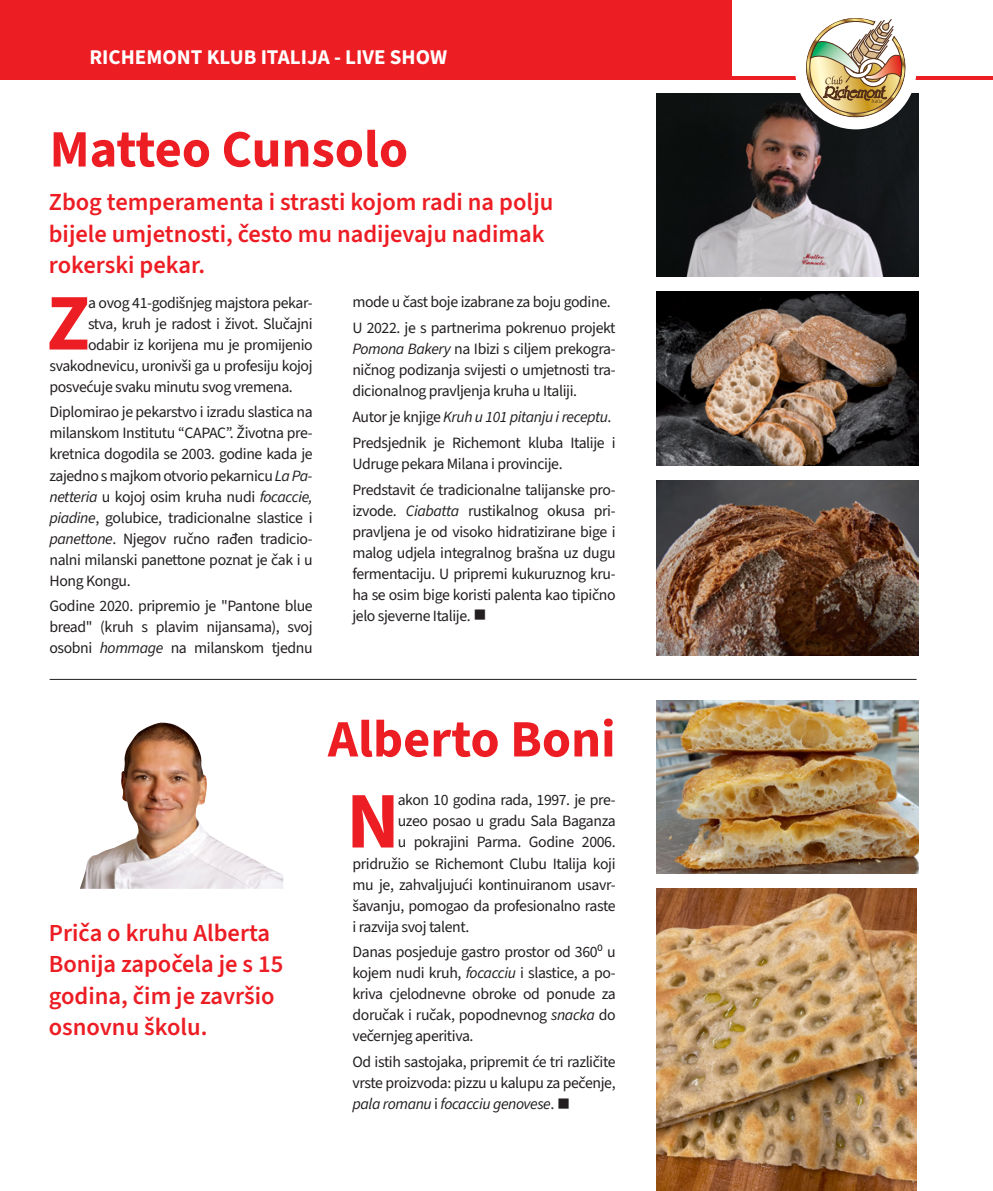
<style>
.page{position:relative;width:993px;height:1191px;background:#fff}
.page>*{position:absolute;margin:0;border:0;box-sizing:border-box;transform-origin:0 0}
.t1{font:700 80.15px "Source Sans 3";color:#ed1d24}
.t2{font:700 52.5px "Source Sans 3";color:#ed1d24}
.t3{font:600 24.5px/31.5px "Source Sans 3";color:#ed1d24}
.t4{font:700 21px "Source Sans 3";color:#fff}
.t5{font:15.75px/21px "Source Sans 3";letter-spacing:-.025em;color:#231f20;text-align:justify}
.s1{font-style:italic}
</style>
<div class="page">
<img style="left:656px;top:93px;width:262px;height:183px">
<hr style="left:719px;top:76px;width:273px;height:3px;background:#ed1d24">
<div style="left:0;top:0;width:731px;height:79px;background:#ed1d24"></div>
<div style="left:794px;top:8px;width:122px;height:121px;background:#fff;border-radius:50%"></div>
<img style="left:805px;top:18px;width:100px;height:100px">
<img style="left:80px;top:722px;width:203px;height:166px">
<img style="left:656px;top:291px;width:262px;height:175px">
<img style="left:656px;top:888px;width:260px;height:303px">
<img style="left:656px;top:481px;width:262px;height:174px">
<img style="left:656px;top:701px;width:262px;height:173px">
<hr style="left:50px;top:679px;width:866px;height:1px;background:#231f20">
<h3 class="t4" style="left:89px;top:43px;width:359px">RICHEMONT KLUB ITALIJA - LIVE SHOW</h3>
<h2 class="t2" style="left:50px;top:115px;width:360px">Matteo Cunsolo</h2>
<h3 class="t3" style="left:49px;top:186px;width:506px">Zbog temperamenta i strasti kojom radi na polju bijele umjetnosti, često mu nadijevaju nadimak rokerski pekar.</h3>
<h1 class="t1" style="left:47px;top:270px;width:45px">Z</h1>
<p class="t5" style="left:88px;top:292px;width:226px">a ovog 41-godišnjeg majstora pekar-</p>
<p class="t5" style="left:88px;top:313px;width:226px">stva, kruh je radost i život. Slučajni</p>
<p class="t5" style="left:88px;top:334px;width:226px">odabir iz korijena mu je promijenio</p>
<p class="t5" style="left:49px;top:355px;width:264px">svakodnevicu, uronivši ga u profesiju kojoj</p>
<p class="t5" style="left:49px;top:376px;width:245px">posvećuje svaku minutu svog vremena.</p>
<p class="t5" style="left:49px;top:402px;width:264px">Diplomirao je pekarstvo i izradu slastica na milanskom Institutu “CAPAC”. Životna pre&shy;kretnica dogodila se 2003. godine kada je zajedno s majkom otvorio pekarnicu <span class="s1">La Pa&shy;netteria</span> u kojoj osim kruha nudi <span class="s1">focaccie, piadine</span>, golubice, tradicionalne slastice i <span class="s1">panettone</span>. Njegov ručno rađen tradicio&shy;nalni milanski panettone poznat je čak i u Hong Kongu.</p>
<p class="t5" style="left:49px;top:596px;width:264px">Godine 2020. pripremio je "Pantone blue bread" (kruh s plavim nijansama), svoj osobni <span class="s1">hommage</span> na milanskom tjednu</p>
<p class="t5" style="left:352px;top:289px;width:264px;line-height:25.9px">mode u čast boje izabrane za boju godine.<br>U 2022. je s partnerima pokrenuo projekt</p>
<p class="t5" style="left:352px;top:339px;width:264px"><span class="s1">Pomona Bakery</span> na Ibizi s ciljem prekogra&shy;ničnog podizanja svijesti o umjetnosti tra&shy;dicionalnog pravljenja kruha u Italiji.</p>
<p class="t5" style="left:352px;top:404px;width:264px;line-height:25.9px">Autor je knjige <span class="s1">Kruh u 101 pitanju i receptu</span>.<br>Predsjednik je Richemont kluba Italije i</p>
<p class="t5" style="left:352px;top:451px;width:264px;line-height:25.9px">Udruge pekara Milana i provincije.<br>Predstavit će tradicionalne talijanske pro-</p>
<p class="t5" style="left:352px;top:500px;width:264px">izvode. <span class="s1">Ciabatta</span> rustikalnog okusa pri&shy;pravljena je od visoko hidratizirane bige i malog udjela integralnog brašna uz dugu fermentaciju. U pripremi kukuruznog kru&shy;ha se osim bige koristi palenta kao tipično jelo sjeverne Italije. ■</p>
<h3 class="t3" style="left:49px;top:917px;width:236px">Priča o kruhu Alberta<br>Bonija započela je s 15 godina, čim je završio osnovnu školu.</h3>
<h2 class="t2" style="left:328px;top:704px;width:289px">Alberto Boni</h2>
<h1 class="t1" style="left:346px;top:768px;width:55px">N</h1>
<p class="t5" style="left:397px;top:789px;width:219px">akon 10 godina rada, 1997. je pre-</p>
<p class="t5" style="left:397px;top:810px;width:219px">uzeo posao u gradu Sala Baganza</p>
<p class="t5" style="left:397px;top:831px;width:219px">u pokrajini Parma. Godine 2006.</p>
<p class="t5" style="left:352px;top:852px;width:264px">pridružio se Richemont Clubu Italija koji</p>
<p class="t5" style="left:352px;top:873px;width:264px">mu je, zahvaljujući kontinuiranom usavr-</p>
<p class="t5" style="left:352px;top:894px;width:264px">šavanju, pomogao da profesionalno raste</p>
<p class="t5" style="left:352px;top:915px;width:118px">i razvija svoj talent.</p>
<p class="t5" style="left:352px;top:941px;width:264px">Danas posjeduje gastro prostor od 360⁰ u kojem nudi kruh, <span class="s1">focacciu</span> i slastice, a po&shy;kriva cjelodnevne obroke od ponude za doručak i ručak, popodnevnog <span class="s1">snacka</span> do večernjeg aperitiva.</p>
<p class="t5" style="left:352px;top:1051px;width:264px">Od istih sastojaka, pripremit će tri različite vrste proizvoda: pizzu u kalupu za pečenje, <span class="s1">pala romanu</span> i <span class="s1">focacciu genovese</span>. ■</p>
</div>
